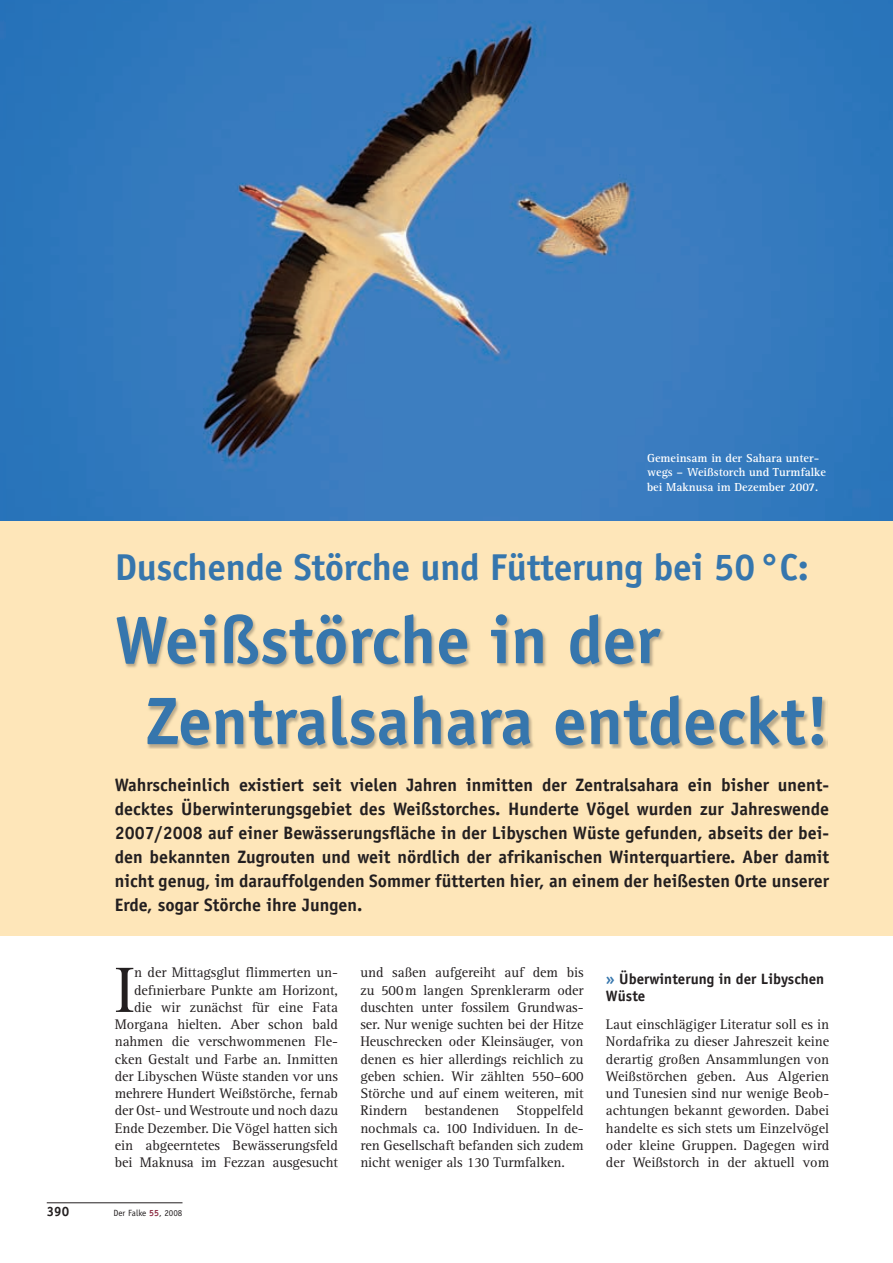
<style>
.page{position:relative;width:893px;height:1263px;background:#fff}
.page>*{position:absolute;margin:0;border:0;box-sizing:border-box;transform-origin:0 0}
.t1{font:700 67.5px/81px "Officina Sans";color:#3676ad}
.t2{font:66.15px "Rotis Serif";color:#231f20}
.t3{font:700 37.5px "Officina Sans";letter-spacing:-.01em;color:#3676ad}
.t4{font:700 18px/24px "Officina Sans";color:#231f20;text-align:justify}
.t5{font:700 15px/17.2px "Officina Sans";color:#231f20}
.t6{font:14.4px/17.2px "Rotis Serif";letter-spacing:-.005em;color:#231f20;text-align:justify}
.t7{font:700 13.5px "Officina Sans";color:#231f20}
.t8{font:700 12px/14.4px "Rotis Serif";color:#fff}
.t9{font:9px "Officina Sans";color:#231f20}
.s1{color:#3676ad}
.s2{font-weight:700;color:#8d2f45}
</style>
<div class="page">
<hr style="left:47px;top:1202px;width:135px;height:1px;background:#231f20">
<div style="left:0;top:0;width:893px;height:935px;background:#fee6b9"></div>
<img style="left:117px;top:615px;width:711px;height:134px">
<img style="left:0;top:0;width:893px;height:520px">
<p class="t8" style="left:647px;top:451px;width:180px">Gemeinsam in der Sahara unter&shy;wegs – Weißstorch und Turmfalke bei Maknusa im Dezember 2007.</p>
<h3 class="t3" style="left:115px;top:544px;width:696px">Duschende Störche und Fütterung bei 50 °C:</h3>
<h1 class="t1" style="left:145px;top:599px;width:685px;text-indent:-31px">Weißstörche in der<br>Zentralsahara entdeckt!</h1>
<p class="t4" style="left:115px;top:773px;width:716px">Wahrscheinlich existiert seit vielen Jahren inmitten der Zentralsahara ein bisher unent&shy;decktes Überwinterungsgebiet des Weißstorches. Hunderte Vögel wurden zur Jahreswende 2007/2008 auf einer Bewässerungsfläche in der Libyschen Wüste gefunden, abseits der bei&shy;den bekannten Zugrouten und weit nördlich der afrikanischen Winterquartiere. Aber damit nicht genug, im darauffolgenden Sommer fütterten hier, an einem der heißesten Orte unserer Erde, sogar Störche ihre Jungen.</p>
<h2 class="t2" style="left:115px;top:952px;width:21px">I</h2>
<p class="t6" style="left:115px;top:964px;width:225px;text-align:right">n der Mittagsglut flimmerten un&shy;definierbare Punkte am Horizont, die wir zunächst für eine Fata Morgana hielten. Aber schon bald nahmen die verschwommenen Fle&shy;cken Gestalt und Farbe an. Inmitten der Libyschen Wüste standen vor uns mehrere Hundert Weißstörche, fernab der Ost- und Westroute und noch dazu Ende Dezember. Die Vögel hatten sich ein abgeerntetes Bewässerungsfeld bei Maknusa im Fezzan ausgesucht</p>
<p class="t6" style="left:360px;top:964px;width:225px">und saßen aufgereiht auf dem bis zu 500 m langen Sprenklerarm oder duschten unter fossilem Grundwas&shy;ser. Nur wenige suchten bei der Hitze Heuschrecken oder Kleinsäuger, von denen es hier allerdings reichlich zu geben schien. Wir zählten 550–600<br>Störche und auf einem weiteren, mit Rindern bestandenen Stoppelfeld nochmals ca. 100 Individuen. In de&shy;ren Gesellschaft befanden sich zudem nicht weniger als 130 Turmfalken.</p>
<p class="t5" style="left:606px;top:970px;width:220px"><span class="s1">»</span> Überwinterung in der Libyschen<br>Wüste</p>
<p class="t6" style="left:606px;top:1016px;width:225px">Laut einschlägiger Literatur soll es in Nordafrika zu dieser Jahreszeit keine derartig großen Ansammlungen von Weißstörchen geben. Aus Algerien und Tunesien sind nur wenige Beob&shy;achtungen bekannt geworden. Dabei handelte es sich stets um Einzelvögel oder kleine Gruppen. Dagegen wird der Weißstorch in der aktuell vom</p>
<p class="t7" style="left:47px;top:1203px;width:24px">390</p>
<p class="t9" style="left:113px;top:1207px;width:71px">Der Falke <span class="s2">55</span>, 2008</p>
</div>
